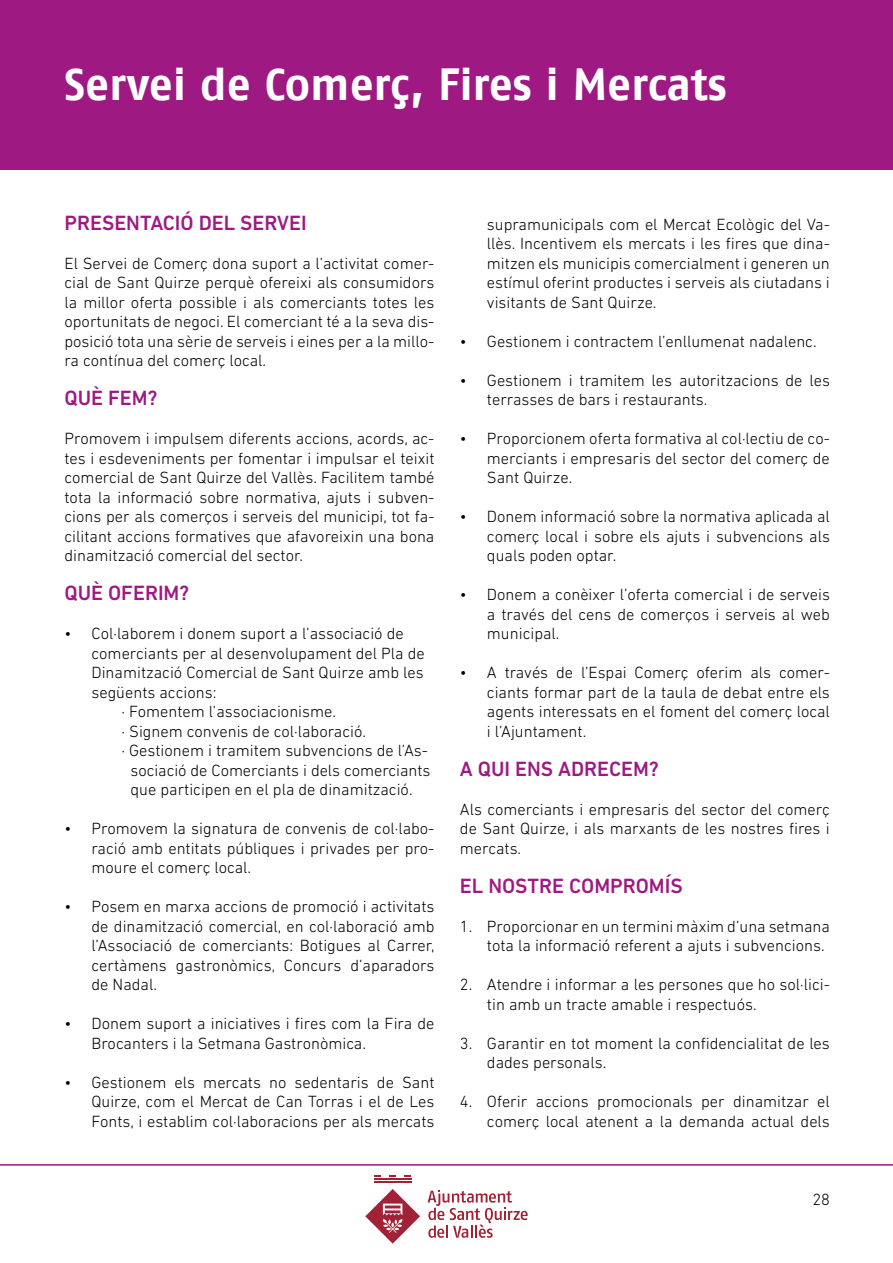
<style>
.page{position:relative;width:893px;height:1263px;background:#fff}
.page>*{position:absolute;margin:0;border:0;box-sizing:border-box;transform-origin:0 0}
.t1{font:45px "Fago SQ Bold";letter-spacing:-.005em;color:#fff}
.t2{font:500 21px "DIN Next LT Pro";color:#9e1981}
.t3{font:300 16.5px/19.5px "DIN Next LT Pro";color:#000;text-align:justify}
</style>
<div class="page">
<div style="left:0;top:0;width:893px;height:170px;background:#9e1981"></div>
<svg style="left:428px;top:1190px;width:100px;height:48px"></svg>
<svg style="left:389px;top:1175px;width:7px;height:2px"></svg>
<svg style="left:374px;top:1175px;width:7px;height:2px"></svg>
<svg style="left:404px;top:1175px;width:7px;height:2px"></svg>
<hr style="left:374px;top:1178px;width:37px;height:2px;background:#a12236">
<hr style="left:374px;top:1181px;width:37px;height:2px;background:#a12236">
<svg style="left:365px;top:1189px;width:55px;height:55px"></svg>
<hr style="left:385px;top:1205px;width:15px;height:3px;background:#a12236">
<hr style="left:385px;top:1210px;width:15px;height:3px;background:#a12236">
<hr style="left:0;top:1164px;width:893px;height:2px;background:#9e1981">
<h1 class="t1" style="left:64px;top:58px;width:664px">Servei de Comerç, Fires i Mercats</h1>
<p class="t2" style="left:64px;top:210px;width:244px">PRESENTACIÓ DEL SERVEI</p>
<p class="t3" style="left:64px;top:253px;width:371px">El Servei de Comerç dona suport a l’activitat comer&shy;cial de Sant Quirze perquè ofereixi als consumidors la millor oferta possible i als comerciants totes les oportunitats de negoci. El comerciant té a la seva dis&shy;posició tota una sèrie de serveis i eines per a la millo&shy;ra contínua del comerç local.</p>
<p class="t2" style="left:64px;top:386px;width:94px">QUÈ FEM?</p>
<p class="t3" style="left:64px;top:428px;width:371px">Promovem i impulsem diferents accions, acords, ac&shy;tes i esdeveniments per fomentar i impulsar el teixit comercial de Sant Quirze del Vallès. Facilitem també tota la informació sobre normativa, ajuts i subven&shy;cions per als comerços i serveis del municipi, tot fa&shy;cilitant accions formatives que afavoreixin una bona dinamització comercial del sector.</p>
<p class="t2" style="left:64px;top:581px;width:126px">QUÈ OFERIM?</p>
<p class="t3" style="left:64px;top:623px;width:341px">• Col·laborem i donem suport a l’associació de</p>
<p class="t3" style="left:91px;top:643px;width:335px">comerciants per al desenvolupament del Pla de</p>
<p class="t3" style="left:91px;top:662px;width:334px">Dinamització Comercial de Sant Quirze amb les</p>
<p class="t3" style="left:91px;top:682px;width:126px">següents accions:</p>
<p class="t3" style="left:121px;top:701px;width:216px">· Fomentem l’associacionisme.</p>
<p class="t3" style="left:121px;top:721px;width:246px">· Signem convenis de col·laboració.</p>
<p class="t3" style="left:121px;top:740px;width:308px">· Gestionem i tramitem subvencions de l’As-</p>
<p class="t3" style="left:130px;top:760px;width:301px">sociació de Comerciants i dels comerciants</p>
<p class="t3" style="left:130px;top:779px;width:284px">que participen en el pla de dinamització.</p>
<p class="t3" style="left:91px;top:818px;width:344px;text-indent:-27px">• Promovem la signatura de convenis de col·labo&shy;ració amb entitats públiques i privades per pro&shy;moure el comerç local.</p>
<p class="t3" style="left:91px;top:897px;width:345px;text-indent:-27px">• Posem en marxa accions de promoció i activitats de dinamització comercial, en col·laboració amb l’Associació de comerciants: Botigues al Carrer, certàmens gastronòmics, Concurs d’aparadors de Nadal.</p>
<p class="t3" style="left:91px;top:1014px;width:344px;text-indent:-27px">• Donem suport a iniciatives i fires com la Fira de<br>Brocanters i la Setmana Gastronòmica.</p>
<p class="t3" style="left:91px;top:1072px;width:344px;text-indent:-27px">• Gestionem els mercats no sedentaris de Sant Quirze, com el Mercat de Can Torras i el de Les Fonts, i establim col·laboracions per als mercats</p>
<p class="t3" style="left:487px;top:214px;width:344px">supramunicipals com el Mercat Ecològic del Va&shy;llès. Incentivem els mercats i les fires que dina&shy;mitzen els municipis comercialment i generen un estímul oferint productes i serveis als ciutadans i visitants de Sant Quirze.</p>
<p class="t3" style="left:460px;top:331px;width:358px">• Gestionem i contractem l’enllumenat nadalenc.</p>
<p class="t3" style="left:487px;top:370px;width:344px;text-indent:-27px">• Gestionem i tramitem les autoritzacions de les terrasses de bars i restaurants.</p>
<p class="t3" style="left:487px;top:429px;width:344px;text-indent:-27px">• Proporcionem oferta formativa al col·lectiu de co&shy;merciants i empresaris del sector del comerç de Sant Quirze.</p>
<p class="t3" style="left:487px;top:507px;width:344px;text-indent:-27px">• Donem informació sobre la normativa aplicada al comerç local i sobre els ajuts i subvencions als quals poden optar.</p>
<p class="t3" style="left:487px;top:585px;width:344px;text-indent:-27px">• Donem a conèixer l’oferta comercial i de serveis a través del cens de comerços i serveis al web municipal.</p>
<p class="t3" style="left:487px;top:663px;width:344px;text-indent:-27px">• A través de l’Espai Comerç oferim als comer&shy;ciants formar part de la taula de debat entre els agents interessats en el foment del comerç local i l’Ajuntament.</p>
<p class="t2" style="left:460px;top:756px;width:200px">A QUI ENS ADRECEM?</p>
<p class="t3" style="left:460px;top:799px;width:371px">Als comerciants i empresaris del sector del comerç de Sant Quirze, i als marxants de les nostres fires i mercats.</p>
<p class="t2" style="left:460px;top:873px;width:224px">EL NOSTRE COMPROMÍS</p>
<p class="t3" style="left:487px;top:916px;width:344px;text-indent:-27px">1. Proporcionar en un termini màxim d’una setmana tota la informació referent a ajuts i subvencions.</p>
<p class="t3" style="left:487px;top:974px;width:344px;text-indent:-27px">2. Atendre i informar a les persones que ho sol·lici&shy;tin amb un tracte amable i respectuós.</p>
<p class="t3" style="left:487px;top:1033px;width:344px;text-indent:-27px">3. Garantir en tot moment la confidencialitat de les dades personals.</p>
<p class="t3" style="left:460px;top:1091px;width:371px;text-align:right">4. Oferir accions promocionals per dinamitzar el comerç local atenent a la demanda actual dels</p>
<p class="t3" style="left:812px;top:1189px;width:19px">28</p>
</div>
